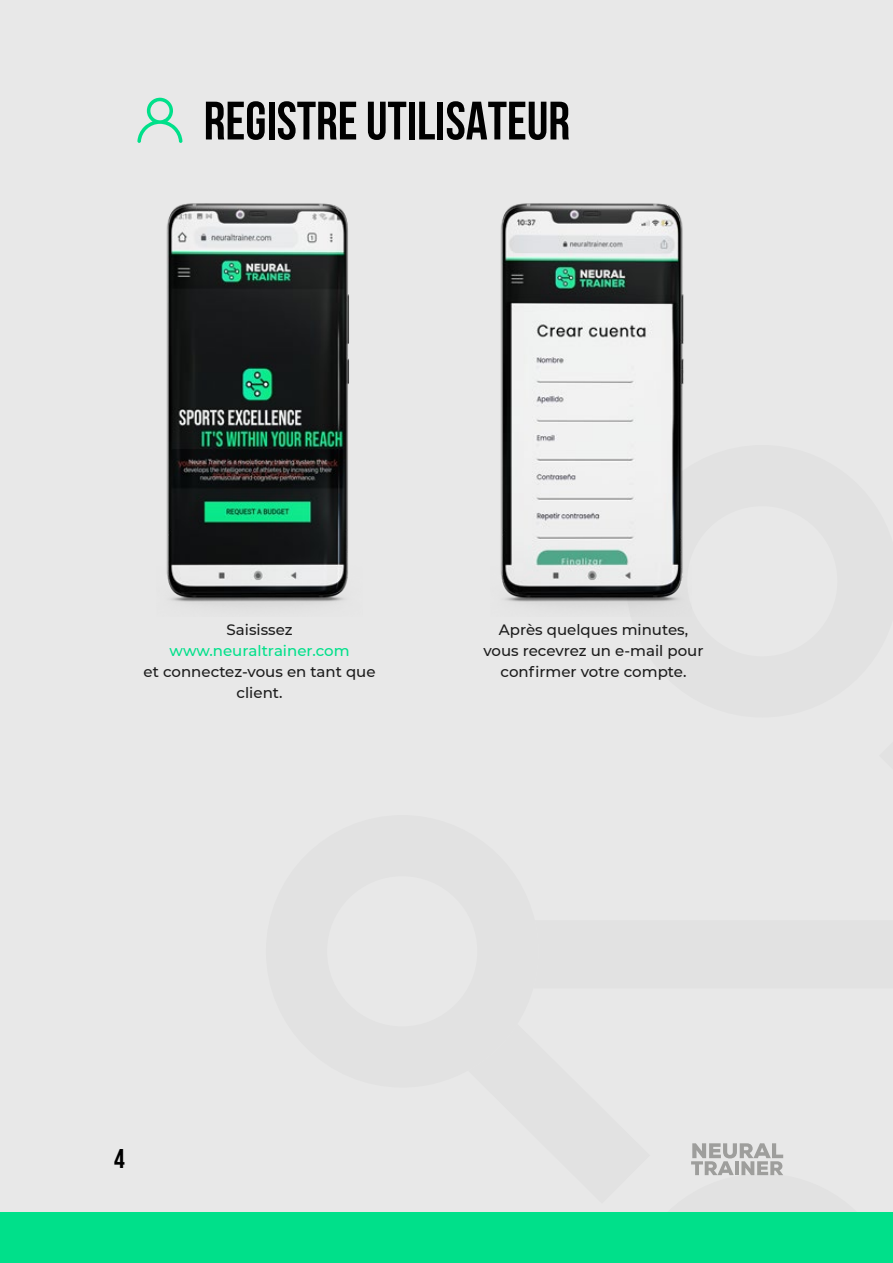
<style>
.page{position:relative;width:893px;height:1263px;background:#e8e8e8}
.page>*{position:absolute;margin:0;border:0;box-sizing:border-box;transform-origin:0 0}
.t1{font:700 54px "Bebas Neue";color:#000}
.t2{font:27px "Bebas Neue";color:#000}
.t3{font:500 15px/21px "Montserrat";color:#1c1c1c;text-align:center}
.t4{font:500 15px "Montserrat";color:#00e08a}
</style>
<div class="page">
<div style="left:0;top:1212px;width:893px;height:51px;background:#00e08a"></div>
<svg style="left:691px;top:1143px;width:93px;height:33px"></svg>
<svg style="left:137px;top:97px;width:46px;height:46px"></svg>
<img style="left:166px;top:203px;width:183px;height:404px">
<img style="left:500px;top:203px;width:184px;height:408px">
<h1 class="t1" style="left:204px;top:91px;width:368px">REGISTRE UTILISATEUR</h1>
<p class="t3" style="left:227px;top:619px;width:68px">Saisissez</p>
<p class="t4" style="left:170px;top:640px;width:181px">www.neuraltrainer.com</p>
<p class="t3" style="left:144px;top:661px;width:233px">et connectez-vous en tant que client.</p>
<p class="t3" style="left:483px;top:619px;width:222px">Après quelques minutes, vous recevrez un e-mail pour confirmer votre compte.</p>
<h2 class="t2" style="left:114px;top:1143px;width:12px">4</h2>
</div>
